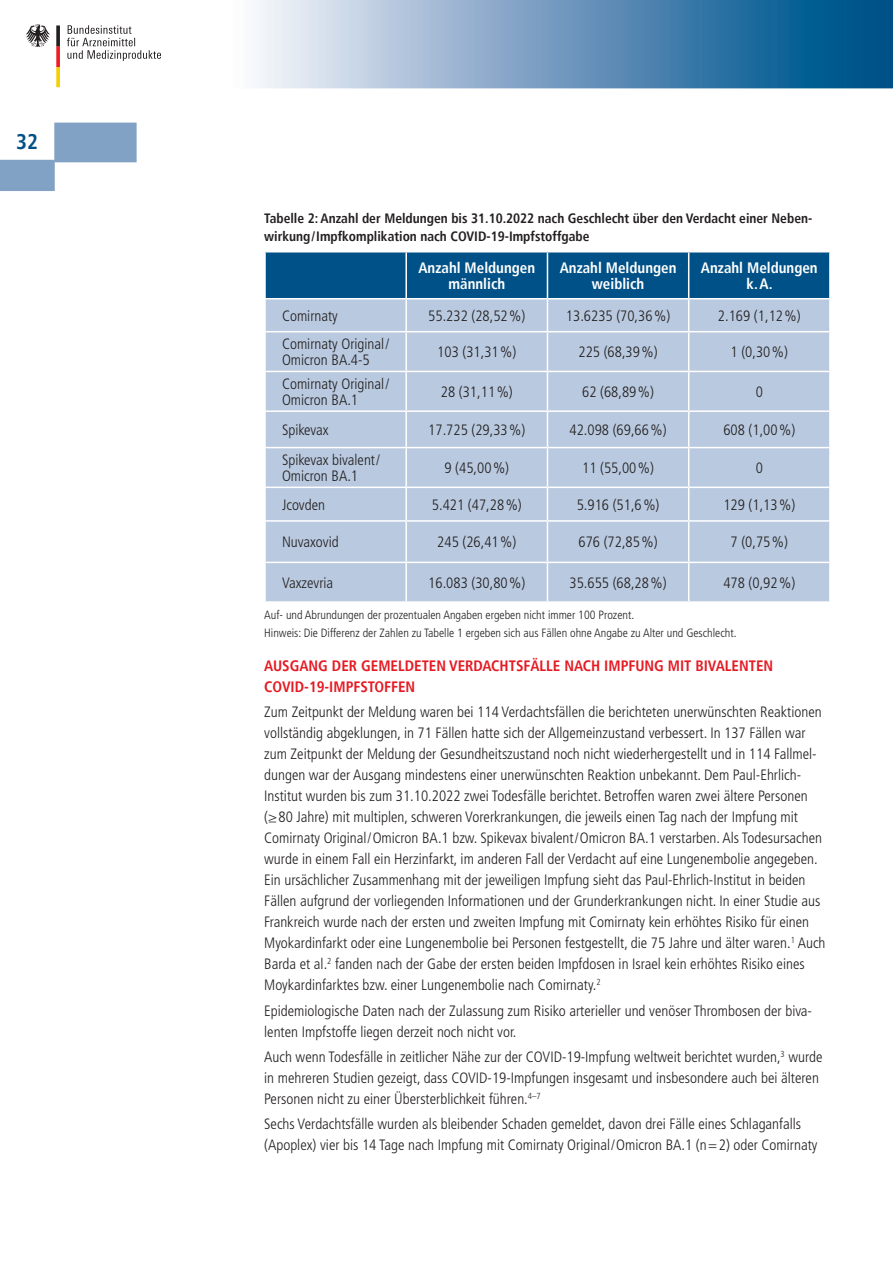
<style>
.page{position:relative;width:893px;height:1263px;background:#fff}
.page>*{position:absolute;margin:0;border:0;box-sizing:border-box;transform-origin:0 0}
.t1{font:700 condensed 21px "Frutiger";color:#005187}
.t2{font:300 condensed 15px/21px "Frutiger LT";color:#231f20}
.t3{font:700 condensed 15px/21px "Frutiger";color:#e51a23}
.t4{font:700 condensed 15px/16.5px "Frutiger";color:#fff;text-align:center}
.t5{font:700 condensed 13.5px/18px "Frutiger";color:#231f20}
.t6{font:300 condensed 12px/17.7px "Frutiger LT";color:#231f20}
</style>
<div class="page">
<svg style="left:160px;top:0;width:732px;height:88px"></svg>
<div style="left:54px;top:123px;width:83px;height:39px;background:#81a1c5;border:2px solid #81a1c5"></div>
<div style="left:0;top:160px;width:55px;height:31px;background:#81a1c5"></div>
<svg style="left:26px;top:24px;width:24px;height:23px"></svg>
<svg style="left:56px;top:25px;width:4px;height:62px"></svg>
<svg style="left:67px;top:25px;width:93px;height:36px"></svg>
<svg style="left:892px;top:0;width:1px;height:88px"></svg>
<div style="left:266px;top:252px;width:563px;height:46px;background:#005187"></div>
<div style="left:266px;top:299px;width:563px;height:302px;background:#b9c9df"></div>
<hr style="left:405px;top:252px;width:2px;height:46px;background:#fff">
<hr style="left:547px;top:252px;width:1px;height:46px;background:#fff">
<hr style="left:688px;top:252px;width:1px;height:46px;background:#fff">
<hr style="left:405px;top:299px;width:2px;height:32px;background:#fff">
<hr style="left:547px;top:299px;width:1px;height:32px;background:#fff">
<hr style="left:688px;top:299px;width:1px;height:32px;background:#fff">
<hr style="left:264px;top:331px;width:142px;height:1px;background:#fff">
<hr style="left:406px;top:331px;width:141px;height:1px;background:#fff">
<hr style="left:405px;top:332px;width:2px;height:39px;background:#fff">
<hr style="left:547px;top:331px;width:142px;height:1px;background:#fff">
<hr style="left:547px;top:332px;width:1px;height:39px;background:#fff">
<hr style="left:689px;top:331px;width:142px;height:1px;background:#fff">
<hr style="left:688px;top:332px;width:1px;height:39px;background:#fff">
<hr style="left:264px;top:371px;width:142px;height:1px;background:#fff">
<hr style="left:406px;top:371px;width:141px;height:1px;background:#fff">
<hr style="left:405px;top:372px;width:2px;height:38px;background:#fff">
<hr style="left:547px;top:371px;width:142px;height:1px;background:#fff">
<hr style="left:547px;top:372px;width:1px;height:38px;background:#fff">
<hr style="left:689px;top:371px;width:142px;height:1px;background:#fff">
<hr style="left:688px;top:372px;width:1px;height:38px;background:#fff">
<hr style="left:264px;top:410px;width:142px;height:2px;background:#fff">
<hr style="left:406px;top:410px;width:141px;height:2px;background:#fff">
<hr style="left:405px;top:412px;width:2px;height:35px;background:#fff">
<hr style="left:547px;top:410px;width:142px;height:2px;background:#fff">
<hr style="left:547px;top:412px;width:1px;height:35px;background:#fff">
<hr style="left:689px;top:410px;width:142px;height:2px;background:#fff">
<hr style="left:688px;top:412px;width:1px;height:35px;background:#fff">
<hr style="left:264px;top:447px;width:142px;height:1px;background:#fff">
<hr style="left:406px;top:447px;width:141px;height:1px;background:#fff">
<hr style="left:405px;top:448px;width:2px;height:39px;background:#fff">
<hr style="left:547px;top:447px;width:142px;height:1px;background:#fff">
<hr style="left:547px;top:448px;width:1px;height:39px;background:#fff">
<hr style="left:689px;top:447px;width:142px;height:1px;background:#fff">
<hr style="left:688px;top:448px;width:1px;height:39px;background:#fff">
<hr style="left:264px;top:487px;width:142px;height:1px;background:#fff">
<hr style="left:406px;top:487px;width:141px;height:1px;background:#fff">
<hr style="left:405px;top:488px;width:2px;height:32px;background:#fff">
<hr style="left:547px;top:487px;width:142px;height:1px;background:#fff">
<hr style="left:547px;top:488px;width:1px;height:32px;background:#fff">
<hr style="left:689px;top:487px;width:142px;height:1px;background:#fff">
<hr style="left:688px;top:488px;width:1px;height:32px;background:#fff">
<hr style="left:264px;top:520px;width:142px;height:2px;background:#fff">
<hr style="left:406px;top:520px;width:141px;height:2px;background:#fff">
<hr style="left:405px;top:522px;width:2px;height:40px;background:#fff">
<hr style="left:547px;top:520px;width:142px;height:2px;background:#fff">
<hr style="left:547px;top:522px;width:1px;height:40px;background:#fff">
<hr style="left:689px;top:520px;width:142px;height:2px;background:#fff">
<hr style="left:688px;top:522px;width:1px;height:40px;background:#fff">
<hr style="left:264px;top:562px;width:142px;height:1px;background:#fff">
<hr style="left:406px;top:562px;width:141px;height:1px;background:#fff">
<hr style="left:405px;top:563px;width:2px;height:38px;background:#fff">
<hr style="left:547px;top:562px;width:142px;height:1px;background:#fff">
<hr style="left:547px;top:563px;width:1px;height:38px;background:#fff">
<hr style="left:689px;top:562px;width:142px;height:1px;background:#fff">
<hr style="left:688px;top:563px;width:1px;height:38px;background:#fff">
<h1 class="t1" style="left:16px;top:130px;width:23px">32</h1>
<p class="t5" style="left:264px;top:209px;width:550px">Tabelle 2: Anzahl der Meldungen bis 31.10.2022 nach Geschlecht über den Verdacht einer Neben&shy;wirkung/Impfkomplikation nach COVID-19-Impfstoffgabe</p>
<p class="t4" style="left:418px;top:259px;width:118px">Anzahl Meldungen männlich</p>
<p class="t4" style="left:560px;top:259px;width:118px">Anzahl Meldungen weiblich</p>
<p class="t4" style="left:701px;top:259px;width:118px">Anzahl Meldungen k.A.</p>
<p class="t2" style="left:282px;top:305px;width:57px">Comirnaty</p>
<p class="t2" style="left:428px;top:305px;width:99px">55.232 (28,52%)</p>
<p class="t2" style="left:566px;top:305px;width:106px">13.6235 (70,36%)</p>
<p class="t2" style="left:718px;top:305px;width:84px">2.169 (1,12%)</p>
<p class="t2" style="left:282px;top:336px;width:109px;line-height:16.5px">Comirnaty Original/<br>Omicron BA.4-5</p>
<p class="t2" style="left:437px;top:342px;width:81px">103 (31,31%)</p>
<p class="t2" style="left:578px;top:342px;width:81px">225 (68,39%)</p>
<p class="t2" style="left:731px;top:342px;width:59px">1 (0,30%)</p>
<p class="t2" style="left:282px;top:375px;width:109px;line-height:16.5px">Comirnaty Original/<br>Omicron BA.1</p>
<p class="t2" style="left:441px;top:381px;width:73px">28 (31,11%)</p>
<p class="t2" style="left:582px;top:381px;width:73px">62 (68,89%)</p>
<p class="t2" style="left:756px;top:381px;width:9px">0</p>
<p class="t2" style="left:282px;top:419px;width:48px">Spikevax</p>
<p class="t2" style="left:428px;top:419px;width:99px">17.725 (29,33%)</p>
<p class="t2" style="left:569px;top:419px;width:99px">42.098 (69,66%)</p>
<p class="t2" style="left:723px;top:419px;width:73px">608 (1,00%)</p>
<p class="t2" style="left:282px;top:452px;width:100px;line-height:16.5px">Spikevax bivalent/<br>Omicron BA.1</p>
<p class="t2" style="left:444px;top:458px;width:66px">9 (45,00%)</p>
<p class="t2" style="left:582px;top:458px;width:73px">11 (55,00%)</p>
<p class="t2" style="left:756px;top:458px;width:9px">0</p>
<p class="t2" style="left:282px;top:494px;width:45px">Jcovden</p>
<p class="t2" style="left:432px;top:494px;width:91px">5.421 (47,28%)</p>
<p class="t2" style="left:577px;top:494px;width:84px">5.916 (51,6%)</p>
<p class="t2" style="left:723px;top:494px;width:73px">129 (1,13%)</p>
<p class="t2" style="left:282px;top:532px;width:58px">Nuvaxovid</p>
<p class="t2" style="left:437px;top:532px;width:81px">245 (26,41%)</p>
<p class="t2" style="left:578px;top:532px;width:81px">676 (72,85%)</p>
<p class="t2" style="left:731px;top:532px;width:59px">7 (0,75%)</p>
<p class="t2" style="left:282px;top:572px;width:53px">Vaxzevria</p>
<p class="t2" style="left:428px;top:572px;width:99px">16.083 (30,80%)</p>
<p class="t2" style="left:569px;top:572px;width:99px">35.655 (68,28%)</p>
<p class="t2" style="left:723px;top:572px;width:73px">478 (0,92%)</p>
<p class="t6" style="left:264px;top:606px;width:474px">Auf- und Abrundungen der prozentualen Angaben ergeben nicht immer 100 Prozent.<br>Hinweis: Die Differenz der Zahlen zu Tabelle 1 ergeben sich aus Fällen ohne Angabe zu Alter und Geschlecht.</p>
<p class="t3" style="left:264px;top:655px;width:510px">AUSGANG DER GEMELDETEN VERDACHTSFÄLLE NACH IMPFUNG MIT BIVALENTEN<br>COVID-19-IMPFSTOFFEN</p>
<p class="t2" style="left:264px;top:702px;width:563px">Zum Zeitpunkt der Meldung waren bei 114 Verdachtsfällen die berichteten unerwünschten Reaktionen vollständig abgeklungen, in 71 Fällen hatte sich der Allgemeinzustand verbessert. In 137 Fällen war zum Zeitpunkt der Meldung der Gesundheitszustand noch nicht wiederhergestellt und in 114 Fallmel&shy;dungen war der Ausgang mindestens einer unerwünschten Reaktion unbekannt. Dem Paul-Ehrlich-Institut wurden bis zum 31.10.2022 zwei Todesfälle berichtet. Betroffen waren zwei ältere Personen (≥80 Jahre) mit multiplen, schweren Vorerkrankungen, die jeweils einen Tag nach der Impfung mit Comirnaty Original/Omicron BA.1 bzw. Spikevax bivalent/Omicron BA.1 verstarben. Als Todesursachen wurde in einem Fall ein Herzinfarkt, im anderen Fall der Verdacht auf eine Lungenembolie angegeben.<br>Ein ursächlicher Zusammenhang mit der jeweiligen Impfung sieht das Paul-Ehrlich-Institut in beiden Fällen aufgrund der vorliegenden Informationen und der Grunderkrankungen nicht. In einer Studie aus Frankreich wurde nach der ersten und zweiten Impfung mit Comirnaty kein erhöhtes Risiko für einen Myokardinfarkt oder eine Lungenembolie bei Personen festgestellt, die 75 Jahre und älter waren.<sup>1</sup> Auch Barda et al.<sup>2</sup> fanden nach der Gabe der ersten beiden Impfdosen in Israel kein erhöhtes Risiko eines Moykardinfarktes bzw. einer Lungenembolie nach Comirnaty.<sup>2</sup></p>
<p class="t2" style="left:264px;top:1000px;width:549px">Epidemiologische Daten nach der Zulassung zum Risiko arterieller und venöser Thrombosen der biva&shy;lenten Impfstoffe liegen derzeit noch nicht vor.</p>
<p class="t2" style="left:264px;top:1046px;width:560px">Auch wenn Todesfälle in zeitlicher Nähe zur der COVID-19-Impfung weltweit berichtet wurden,<sup>3</sup> wurde in mehreren Studien gezeigt, dass COVID-19-Impfungen insgesamt und insbesondere auch bei älteren<br>Personen nicht zu einer Übersterblichkeit führen.<sup>4–7</sup></p>
<p class="t2" style="left:264px;top:1114px;width:555px">Sechs Verdachtsfälle wurden als bleibender Schaden gemeldet, davon drei Fälle eines Schlaganfalls (Apoplex) vier bis 14 Tage nach Impfung mit Comirnaty Original/Omicron BA.1 (n=2) oder Comirnaty</p>
</div>
